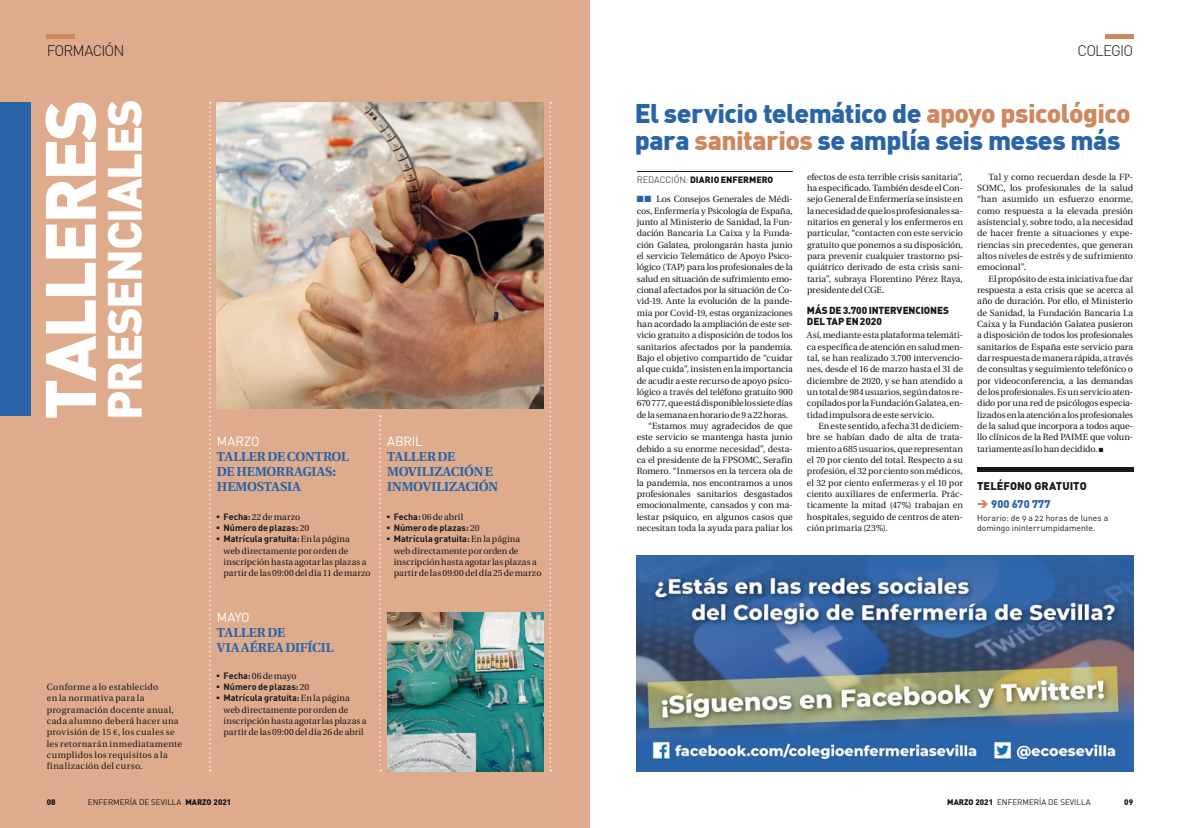
<style>
.page{position:relative;width:1180px;height:828px;background:#fff}
.page>*{position:absolute;margin:0;border:0;box-sizing:border-box;transform-origin:0 0}
.t1{font:900 70px "DIN";letter-spacing:-.04em;color:#fff}
.t2{font:900 47px "DIN";letter-spacing:-.03em;color:#fff}
.t3{font:900 26.5px/27.5px "DIN";letter-spacing:-.02em;color:#2964a9}
.t4{font:300 15px "DIN";letter-spacing:-.06em;color:#1a171c}
.t5{font:700 13px/15px "Utopia";letter-spacing:-.005em;color:#2964a9}
.t6{font:13px "DIN Alternate";letter-spacing:-.02em;color:#fff}
.t7{font:900 11px "DIN";letter-spacing:.005em;color:#1a171c}
.t8{font:900 11px "DIN";letter-spacing:.005em;color:#2964a9}
.t9{font:900 10px/11.3px "DIN Alternate";letter-spacing:-.01em;color:#1a171c}
.t10{font:9px/11.3px "Utopia";letter-spacing:-.005em;color:#1a171c;text-align:justify}
.t11{font:9px/11.3px "Utopia";letter-spacing:.035em;color:#1a171c}
.t12{font:700 9px "DIN";color:#1a171c}
.t13{font:900 9px "DIN";color:#1a171c}
.t14{font:8.5px/10px "DIN Alternate";letter-spacing:.005em;color:#1a171c}
.t15{font:8px "DIN";color:#1a171c}
.t16{font:900 8px "DIN";color:#1a171c}
.s1{font-family:"Utopia Std"}
.s2{font-family:"DIN";font-weight:700}
.s3{font-family:"Utopia";font-weight:400}
.s4{color:#cf875e}
.s5{font-weight:300}
.s6{color:#2964a9}
.s7{font-family:"DIN"}
.s8{font-weight:900}
</style>
<div class="page">
<div style="left:0;top:0;width:590px;height:828px;background:#deac8c"></div>
<div style="left:0;top:102px;width:31px;height:313px;background:#2964a9"></div>
<svg style="left:209px;top:102px;width:2px;height:669px"></svg>
<svg style="left:549px;top:102px;width:2px;height:669px"></svg>
<svg style="left:379px;top:415px;width:2px;height:356px"></svg>
<img style="left:387px;top:612px;width:156px;height:159px">
<img style="left:217px;top:102px;width:326px;height:306px">
<hr style="left:636px;top:171px;width:156px;height:1px;background:#1a171c">
<img style="left:636px;top:556px;width:496px;height:215px">
<hr style="left:977px;top:467px;width:155px;height:4px;background:#1a171c">
<hr style="left:47px;top:34px;width:28px;height:4px;background:#cf875e">
<hr style="left:1104px;top:34px;width:28px;height:4px;background:#cf875e">
<h3 class="t4" style="left:47px;top:42px;width:79px">FORMACIÓN</h3>
<h1 class="t1" style="left:24px;top:420px;width:321px;rotate:-90deg">TALLERES</h1>
<h2 class="t2" style="left:93px;top:420px;width:322px;rotate:-90deg">PRESENCIALES</h2>
<p class="t11" style="left:47px;top:681px;width:137px">Conforme a lo establecido<br>en la normativa para la programación docente anual, cada alumno deberá hacer una provisión de 15 <span class="s1">€</span>, los cuales se les retornarán inmediatamente cumplidos los requisitos a la finalización del curso.</p>
<h3 class="t6" style="left:217px;top:433px;width:44px">MARZO</h3>
<h3 class="t5" style="left:217px;top:449px;width:133px">TALLER DE CONTROL<br>DE HEMORRAGIAS:<br>HEMOSTASIA</h3>
<p class="t10" style="left:217px;top:511px;width:85px">■ <span class="s2">Fecha:</span> 22 de marzo</p>
<p class="t12" style="left:217px;top:522px;width:94px">■ Número de plazas: <span class="s3">20</span></p>
<p class="t12" style="left:217px;top:533px;width:134px">■ Matrícula gratuita: <span class="s3">En la página</span></p>
<p class="t10" style="left:223px;top:545px;width:149px;text-align:left">web directamente por orden de inscripción hasta agotar las plazas a partir de las 09:00 del día 11 de marzo</p>
<h3 class="t6" style="left:217px;top:609px;width:34px">MAYO</h3>
<h3 class="t5" style="left:217px;top:625px;width:118px">TALLER DE<br>VIA AÉREA DIFÍCIL</h3>
<p class="t10" style="left:217px;top:670px;width:81px">■ <span class="s2">Fecha:</span> 06 de mayo</p>
<p class="t12" style="left:217px;top:681px;width:94px">■ Número de plazas: <span class="s3">20</span></p>
<p class="t12" style="left:217px;top:692px;width:134px">■ Matrícula gratuita: <span class="s3">En la página</span></p>
<p class="t10" style="left:223px;top:704px;width:144px;text-align:left">web directamente por orden de inscripción hasta agotar las plazas a partir de las 09:00 del día 26 de abril</p>
<h3 class="t6" style="left:387px;top:433px;width:37px">ABRIL</h3>
<h3 class="t5" style="left:387px;top:449px;width:112px">TALLER DE<br>MOVILIZACIÓN E<br>INMOVILIZACIÓN</h3>
<p class="t10" style="left:387px;top:511px;width:77px">■ <span class="s2">Fecha:</span> 06 de abril</p>
<p class="t12" style="left:387px;top:522px;width:94px">■ Número de plazas: <span class="s3">20</span></p>
<p class="t12" style="left:387px;top:533px;width:134px">■ Matrícula gratuita: <span class="s3">En la página</span></p>
<p class="t10" style="left:393px;top:545px;width:149px;text-align:left">web directamente por orden de inscripción hasta agotar las plazas a partir de las 09:00 del día 25 de marzo</p>
<h3 class="t4" style="left:1077px;top:42px;width:57px">COLEGIO</h3>
<h3 class="t3" style="left:634px;top:98px;width:497px">El servicio telemático de <span class="s4">apoyo psicológico </span>para <span class="s4">sanitarios</span> se amplía seis meses más</h3>
<p class="t13" style="left:636px;top:174px;width:138px"><span class="s5">REDACCIÓN:</span> DIARIO ENFERMERO</p>
<p class="t10" style="left:636px;top:194px;width:157px"><span class="s6">■■</span> Los Consejos Generales de Médi-</p>
<p class="t10" style="left:636px;top:205px;width:157px">cos, Enfermería y Psicología de España,</p>
<p class="t10" style="left:636px;top:216px;width:157px">junto al Ministerio de Sanidad, la Fun-</p>
<p class="t10" style="left:636px;top:228px;width:157px">dación Bancaria La Caixa y la Funda-</p>
<p class="t10" style="left:636px;top:239px;width:157px">ción Galatea, prolongarán hasta junio</p>
<p class="t10" style="left:636px;top:250px;width:157px">el servicio Telemático de Apoyo Psico-</p>
<p class="t10" style="left:636px;top:262px;width:157px">lógico (TAP) para los profesionales de la</p>
<p class="t10" style="left:636px;top:273px;width:157px">salud en situación de sufrimiento emo-</p>
<p class="t10" style="left:636px;top:284px;width:157px">cional afectados por la situación de Co-</p>
<p class="t10" style="left:636px;top:296px;width:157px">vid-19. Ante la evolución de la pande-</p>
<p class="t10" style="left:636px;top:307px;width:157px">mia por Covid-19, estas organizaciones</p>
<p class="t10" style="left:636px;top:318px;width:157px">han acordado la ampliación de este ser-</p>
<p class="t10" style="left:636px;top:330px;width:157px">vicio gratuito a disposición de todos los</p>
<p class="t10" style="left:636px;top:341px;width:157px">sanitarios afectados por la pandemia.</p>
<p class="t10" style="left:636px;top:352px;width:157px">Bajo el objetivo compartido de “cuidar</p>
<p class="t10" style="left:636px;top:364px;width:157px">al que cuida”, insisten en la importancia</p>
<p class="t10" style="left:636px;top:375px;width:157px">de acudir a este recurso de apoyo psico-</p>
<p class="t10" style="left:636px;top:386px;width:157px">lógico a través del teléfono gratuito 900</p>
<p class="t10" style="left:636px;top:398px;width:157px">670 777, que está disponible los siete días</p>
<p class="t10" style="left:636px;top:409px;width:153px">de la semana en horario de 9 a 22 horas.</p>
<p class="t10" style="left:648px;top:420px;width:146px">“Estamos muy agradecidos de que</p>
<p class="t10" style="left:636px;top:432px;width:157px">este servicio se mantenga hasta junio</p>
<p class="t10" style="left:636px;top:443px;width:157px">debido a su enorme necesidad”, desta-</p>
<p class="t10" style="left:636px;top:454px;width:157px">ca el presidente de la FPSOMC, Serafín</p>
<p class="t10" style="left:636px;top:466px;width:157px">Romero. “Inmersos en la tercera ola de</p>
<p class="t10" style="left:636px;top:477px;width:157px">la pandemia, nos encontramos a unos</p>
<p class="t10" style="left:636px;top:488px;width:157px">profesionales sanitarios desgastados</p>
<p class="t10" style="left:636px;top:500px;width:157px">emocionalmente, cansados y con ma-</p>
<p class="t10" style="left:636px;top:511px;width:157px">lestar psíquico, en algunos casos que</p>
<p class="t10" style="left:636px;top:522px;width:157px">necesitan toda la ayuda para paliar los</p>
<p class="t10" style="left:806px;top:171px;width:157px">efectos de esta terrible crisis sanitaria”, ha especificado. También desde el Con&shy;sejo General de Enfermería se insiste en la necesidad de que los profesionales sa&shy;nitarios en general y los enfermeros en particular, “contacten con este servicio gratuito que ponemos a su disposición, para prevenir cualquier trastorno psi&shy;quiátrico derivado de esta crisis sani&shy;taria”, subraya Florentino Pérez Raya, presidente del CGE.</p>
<p class="t9" style="left:806px;top:304px;width:144px">MÁS DE <span class="s7">3.700</span> INTERVENCIONES<br>DEL TAP EN <span class="s7">2020</span></p>
<p class="t10" style="left:806px;top:330px;width:157px">Así, mediante esta plataforma telemáti&shy;ca específica de atención en salud men&shy;tal, se han realizado 3.700 intervencio&shy;nes, desde el 16 de marzo hasta el 31 de diciembre de 2020, y se han atendido a un total de 984 usuarios, según datos re&shy;copilados por la Fundación Galatea, en&shy;tidad impulsora de este servicio.</p>
<p class="t10" style="left:806px;top:420px;width:157px;text-indent:11px">En este sentido, a fecha 31 de diciem&shy;bre se habían dado de alta de trata&shy;miento a 685 usuarios, que representan el 70 por ciento del total. Respecto a su profesión, el 32 por ciento son médicos, el 32 por ciento enfermeras y el 10 por ciento auxiliares de enfermería. Prác&shy;ticamente la mitad (47%) trabajan en hospitales, seguido de centros de aten&shy;ción primaria (23%).</p>
<p class="t10" style="left:977px;top:171px;width:157px;text-indent:11px">Tal y como recuerdan desde la FP-SOMC, los profesionales de la salud “han asumido un esfuerzo enorme, como respuesta a la elevada presión asistencial y, sobre todo, a la necesidad de hacer frente a situaciones y expe&shy;riencias sin precedentes, que generan altos niveles de estrés y de sufrimiento emocional”.</p>
<p class="t10" style="left:977px;top:273px;width:157px;text-indent:11px">El propósito de esta iniciativa fue dar respuesta a esta crisis que se acerca al año de duración. Por ello, el Ministerio de Sanidad, la Fundación Bancaria La Caixa y la Fundación Galatea pusieron a disposición de todos los profesionales sanitarios de España este servicio para dar respuesta de manera rápida, a través de consultas y seguimiento telefónico o por videoconferencia, a las demandas de los profesionales. Es un servicio aten&shy;dido por una red de psicólogos especia&shy;lizados en la atención a los profesionales de la salud que incorpora a todos aque&shy;llo clínicos de la Red PAIME que volun&shy;tariamente así lo han decidido. ■</p>
<p class="t7" style="left:977px;top:479px;width:111px">TELÉFONO GRATUITO</p>
<p class="t8" style="left:977px;top:496px;width:75px"><span class="s4">➔</span> 900 670 777</p>
<p class="t14" style="left:977px;top:513px;width:132px">Horario: de 9 a 22 horas de lunes a domingo ininterrumpidamente.</p>
<p class="t16" style="left:47px;top:797px;width:10px">08</p>
<p class="t15" style="left:88px;top:797px;width:145px">ENFERMERÍA DE SEVILLA <span class="s8">MARZO 2021</span></p>
<p class="t15" style="left:947px;top:797px;width:145px"><span class="s8">MARZO 2021</span> ENFERMERÍA DE SEVILLA</p>
<p class="t16" style="left:1124px;top:797px;width:10px">09</p>
</div>
